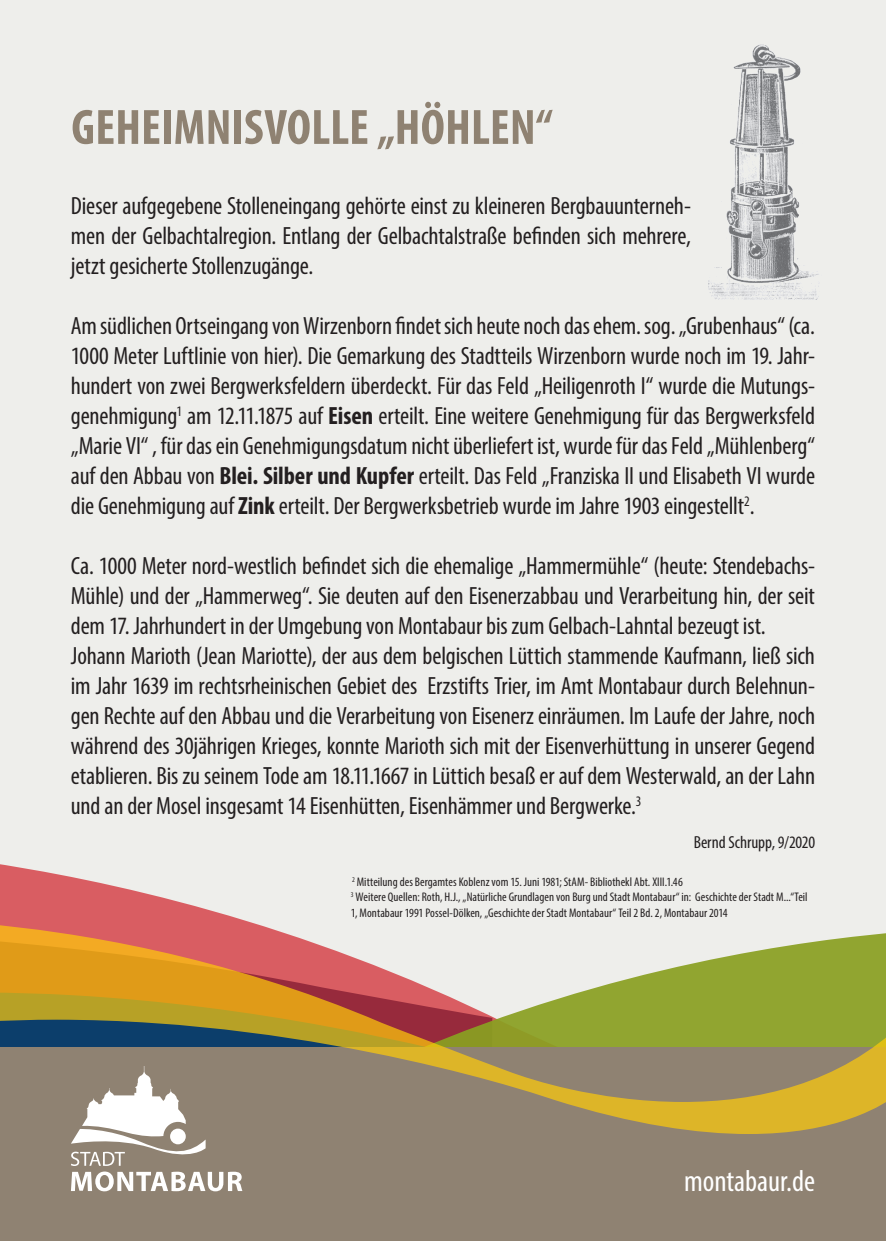
<style>
.page{position:relative;width:886px;height:1241px;background:#fff}
.page>*{position:absolute;margin:0;border:0;box-sizing:border-box;transform-origin:0 0}
.t1{font:700 condensed 50px "Myriad Pro";letter-spacing:.005em;color:#8f8272}
.t2{font:condensed 30.25px "Myriad Pro";color:#fff}
.t3{font:condensed 25px/30px "Myriad Pro";letter-spacing:-.005em;color:#231f20;text-align:justify}
.t4{font:condensed 17.5px "Myriad Pro";letter-spacing:-.005em;color:#231f20}
.t5{font:condensed 12.5px/15px "Myriad Pro";letter-spacing:.005em;color:#231f20}
.s1{font-weight:700}
</style>
<div class="page">
<div style="left:0;top:0;width:886px;height:1240px;background:#eeeeeb"></div>
<svg style="left:0;top:864px;width:253px;height:59px;fill:#d95d62"></svg>
<div style="left:0;top:1047px;width:886px;height:193px;background:#8f8272"></div>
<svg style="left:0;top:923px;width:886px;height:210px"></svg>
<svg style="left:71px;top:1171px;width:171px;height:20px"></svg>
<svg style="left:71px;top:1065px;width:135px;height:100px"></svg>
<div style="left:170px;top:1128px;width:16px;height:16px;background:#fff;border-radius:50%"></div>
<img style="left:708px;top:44px;width:111px;height:255px">
<h1 class="t1" style="left:71px;top:96px;width:483px">GEHEIMNISVOLLE „HÖHLEN“</h1>
<p class="t3" style="left:71px;top:190px;width:622px">Dieser aufgegebene Stolleneingang gehörte einst zu kleineren Bergbauunterneh&shy;men der Gelbachtalregion. Entlang der Gelbachtalstraße befinden sich mehrere, jetzt gesicherte Stollenzugänge.</p>
<p class="t3" style="left:71px;top:310px;width:746px">Am südlichen Ortseingang von Wirzenborn findet sich heute noch das ehem. sog. „Grubenhaus“ (ca.<br>1000 Meter Luftlinie von hier). Die Gemarkung des Stadtteils Wirzenborn wurde noch im 19. Jahr&shy;hundert von zwei Bergwerksfeldern überdeckt. Für das Feld „Heiligenroth I“ wurde die Mutungs&shy;genehmigung<sup>1</sup> am 12.11.1875 auf <span class="s1">Eisen</span> erteilt. Eine weitere Genehmigung für das Bergwerksfeld „Marie VI“ , für das ein Genehmigungsdatum nicht überliefert ist, wurde für das Feld „Mühlenberg“ auf den Abbau von <span class="s1">Blei. Silber und Kupfer</span> erteilt. Das Feld „Franziska II und Elisabeth VI wurde die Genehmigung auf <span class="s1">Zink</span> erteilt. Der Bergwerksbetrieb wurde im Jahre 1903 eingestellt<sup>2</sup>.</p>
<p class="t3" style="left:71px;top:550px;width:746px;text-align:left">Ca. 1000 Meter nord-westlich befindet sich die ehemalige „Hammermühle“ (heute: Stendebachs-Mühle) und der „Hammerweg“. Sie deuten auf den Eisenerzabbau und Verarbeitung hin, der seit dem 17. Jahrhundert in der Umgebung von Montabaur bis zum Gelbach-Lahntal bezeugt ist.<br>Johann Marioth (Jean Mariotte), der aus dem belgischen Lüttich stammende Kaufmann, ließ sich im Jahr 1639 im rechtsrheinischen Gebiet des Erzstifts Trier, im Amt Montabaur durch Belehnun&shy;gen Rechte auf den Abbau und die Verarbeitung von Eisenerz einräumen. Im Laufe der Jahre, noch während des 30jährigen Krieges, konnte Marioth sich mit der Eisenverhüttung in unserer Gegend etablieren. Bis zu seinem Tode am 18.11.1667 in Lüttich besaß er auf dem Westerwald, an der Lahn und an der Mosel insgesamt 14 Eisenhütten, Eisenhämmer und Bergwerke.<sup>3</sup></p>
<p class="t4" style="left:694px;top:831px;width:123px">Bernd Schrupp, 9/2020</p>
<p class="t5" style="left:351px;top:874px;width:458px"><sup>2</sup> Mitteilung des Bergamtes Koblenz vom 15. Juni 1981; StAM- Bibliothekl Abt. XIII.1.46<br><sup>3</sup> Weitere Quellen: Roth, H.J., „Natürliche Grundlagen von Burg und Stadt Montabaur“ in: Geschichte der Stadt M...“Teil<br>1, Montabaur 1991 Possel-Dölken, „Geschichte der Stadt Montabaur“ Teil 2 Bd. 2, Montabaur 2014</p>
<p class="t2" style="left:684px;top:1162px;width:133px">montabaur.de</p>
</div>
